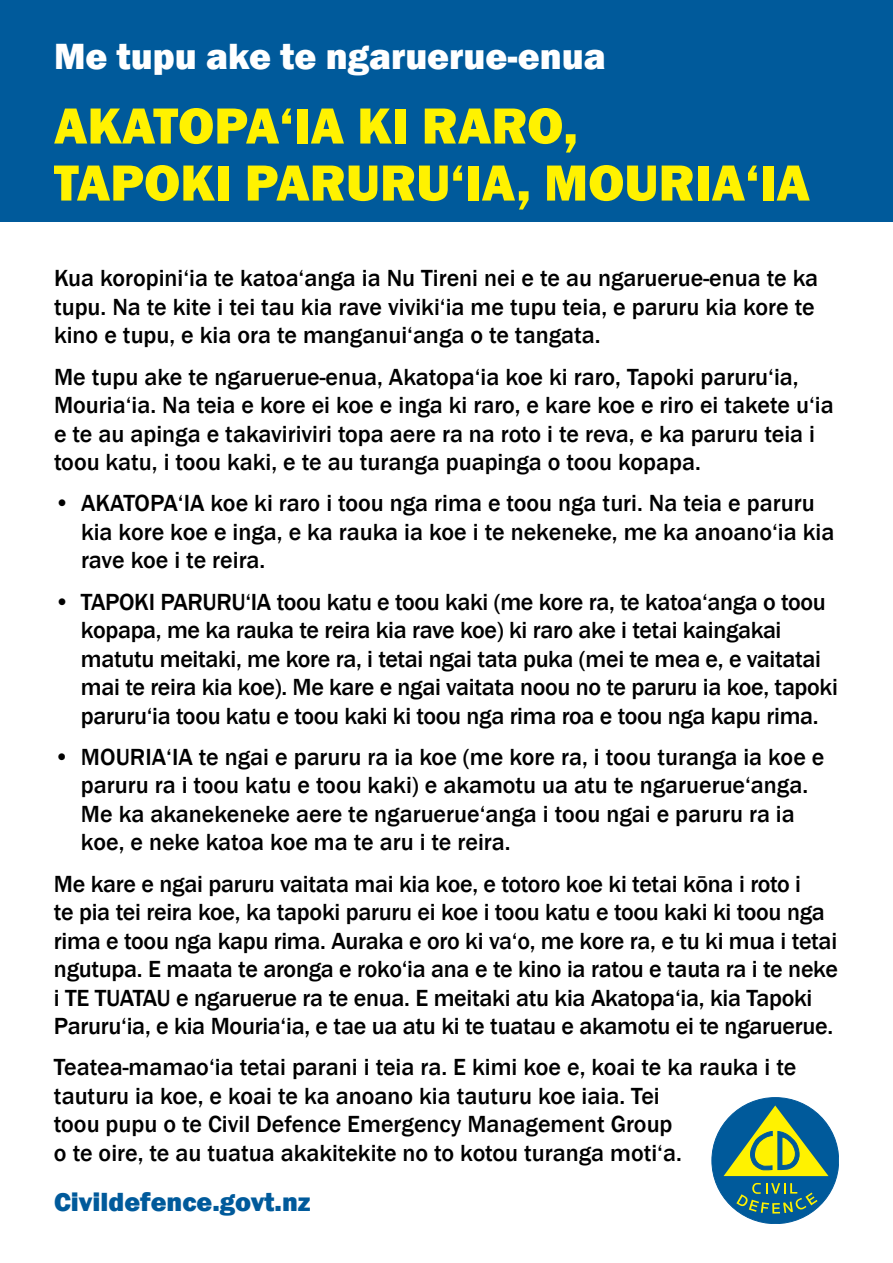
<style>
.page{position:relative;width:893px;height:1263px;background:#fff}
.page>*{position:absolute;margin:0;border:0;box-sizing:border-box;transform-origin:0 0}
.t1{font:800 52.5px/57px "Franklin Gothic";color:#fff200}
.t2{font:800 37.5px "Franklin Gothic";color:#fff}
.t3{font:800 27px "Franklin Gothic";color:#005a9b}
.t4{font:500 24px/28.5px "Franklin Gothic";letter-spacing:-.01em;color:#000}
</style>
<div class="page">
<div style="left:0;top:0;width:893px;height:221px;background:#005a9b"></div>
<div style="left:712px;top:1097px;width:127px;height:126px;background:#005a9b;border-radius:50%"></div>
<svg style="left:724px;top:1105px;width:104px;height:71px"></svg>
<svg style="left:736px;top:1183px;width:81px;height:30px"></svg>
<h2 class="t2" style="left:54px;top:32px;width:553px">Me tupu ake te ngaruerue-enua</h2>
<h1 class="t1" style="left:54px;top:97px;width:757px">AKATOPA‘IA KI RARO,<br>TAPOKI PARURU‘IA, MOURIA‘IA</h1>
<p class="t4" style="left:54px;top:264px;width:766px">Kua koropini‘ia te katoa‘anga ia Nu Tireni nei e te au ngaruerue-enua te ka tupu. Na te kite i tei tau kia rave viviki‘ia me tupu teia, e paruru kia kore te kino e tupu, e kia ora te manganui‘anga o te tangata.</p>
<p class="t4" style="left:54px;top:363px;width:781px">Me tupu ake te ngaruerue-enua, Akatopa‘ia koe ki raro, Tapoki paruru‘ia, Mouria‘ia. Na teia e kore ei koe e inga ki raro, e kare koe e riro ei takete u‘ia e te au apinga e takaviriviri topa aere ra na roto i te reva, e ka paruru teia i toou katu, i toou kaki, e te au turanga puapinga o toou kopapa.</p>
<p class="t4" style="left:81px;top:489px;width:755px;text-indent:-27px">• AKATOPA‘IA koe ki raro i toou nga rima e toou nga turi. Na teia e paruru kia kore koe e inga, e ka rauka ia koe i te nekeneke, me ka anoano‘ia kia rave koe i te reira.</p>
<p class="t4" style="left:81px;top:588px;width:758px;text-indent:-27px">• TAPOKI PARURU‘IA toou katu e toou kaki (me kore ra, te katoa‘anga o toou kopapa, me ka rauka te reira kia rave koe) ki raro ake i tetai kaingakai matutu meitaki, me kore ra, i tetai ngai tata puka (mei te mea e, e vaitatai mai te reira kia koe). Me kare e ngai vaitata noou no te paruru ia koe, tapoki paruru‘ia toou katu e toou kaki ki toou nga rima roa e toou nga kapu rima.</p>
<p class="t4" style="left:81px;top:743px;width:745px;text-indent:-27px">• MOURIA‘IA te ngai e paruru ra ia koe (me kore ra, i toou turanga ia koe e paruru ra i toou katu e toou kaki) e akamotu ua atu te ngaruerue‘anga.<br>Me ka akanekeneke aere te ngaruerue‘anga i toou ngai e paruru ra ia koe, e neke katoa koe ma te aru i te reira.</p>
<p class="t4" style="left:54px;top:870px;width:786px">Me kare e ngai paruru vaitata mai kia koe, e totoro koe ki tetai kōna i roto i<br>te pia tei reira koe, ka tapoki paruru ei koe i toou katu e toou kaki ki toou nga rima e toou nga kapu rima. Auraka e oro ki va‘o, me kore ra, e tu ki mua i tetai ngutupa. E maata te aronga e roko‘ia ana e te kino ia ratou e tauta ra i te neke i TE TUATAU e ngaruerue ra te enua. E meitaki atu kia Akatopa‘ia, kia Tapoki Paruru‘ia, e kia Mouria‘ia, e tae ua atu ki te tuatau e akamotu ei te ngaruerue.</p>
<p class="t4" style="left:54px;top:1053px;width:744px">Teatea-mamao‘ia tetai parani i teia ra. E kimi koe e, koai te ka rauka i te tauturu ia koe, e koai te ka anoano kia tauturu koe iaia. Tei<br>toou pupu o te Civil Defence Emergency Management Group<br>o te oire, te au tuatua akakitekite no to kotou turanga moti‘a.</p>
<p class="t3" style="left:54px;top:1185px;width:258px">Civildefence.govt.nz</p>
</div>
